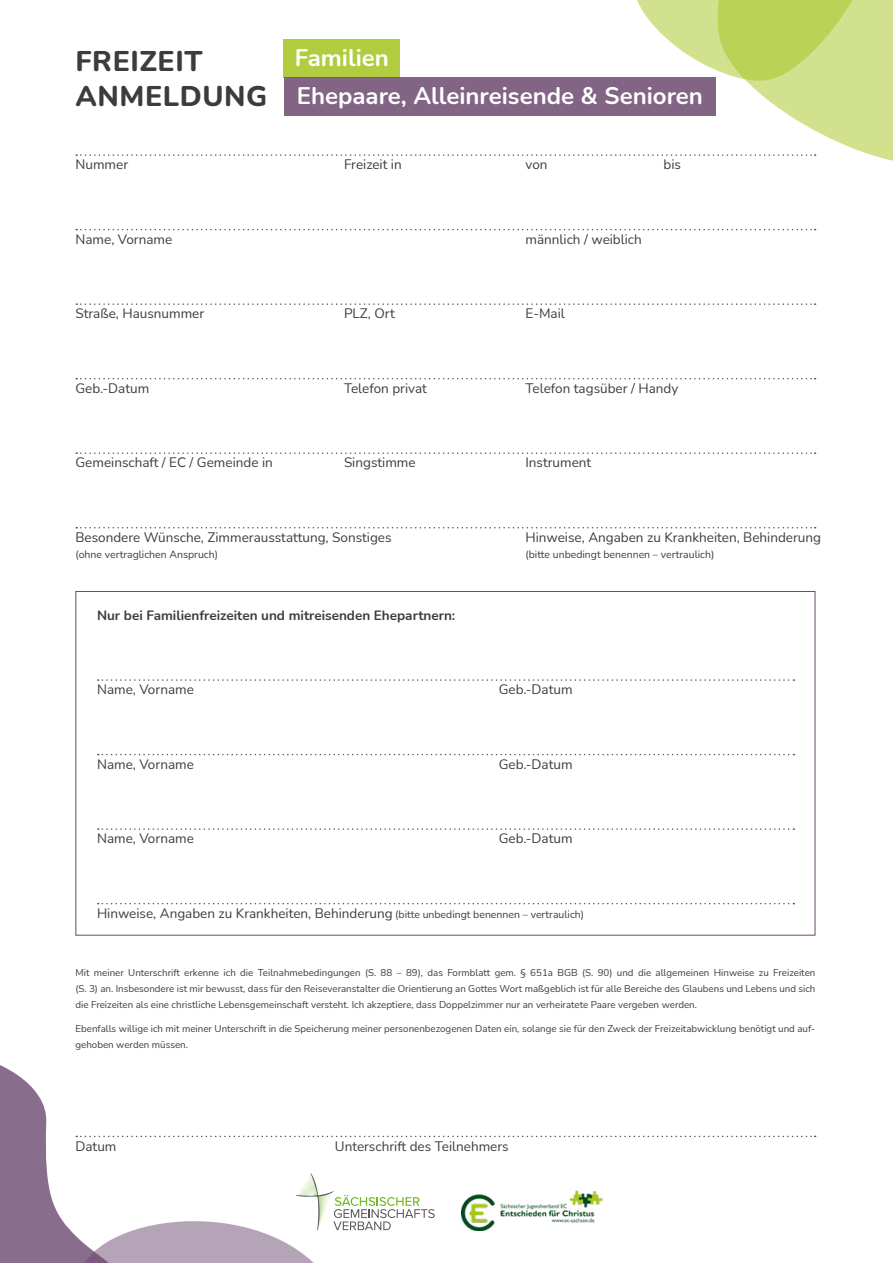
<style>
.page{position:relative;width:893px;height:1263px;background:#fff}
.page>*{position:absolute;margin:0;border:0;box-sizing:border-box;transform-origin:0 0}
.t1{font:800 28.5px/34.2px "Nunito";letter-spacing:.02em;color:#3c3c3b}
.t2{font:700 24px/38.2px "Nunito";color:#fff}
.t3{font:13.5px "Nunito";color:#3c3c3b}
.t4{font:700 13.5px "Nunito";color:#3c3c3b}
.t5{font:10.5px "Nunito";color:#3c3c3b}
.t6{font:9.75px/15.8px "Nunito";color:#3c3c3b;text-align:justify}
.s1{font-size:10.5px}
</style>
<div class="page">
<svg style="left:76px;top:0;width:817px;height:161px"></svg>
<svg style="left:76px;top:229px;width:740px;height:1px"></svg>
<svg style="left:76px;top:303px;width:740px;height:2px"></svg>
<svg style="left:76px;top:378px;width:740px;height:1px"></svg>
<svg style="left:76px;top:452px;width:740px;height:2px"></svg>
<svg style="left:76px;top:527px;width:740px;height:1px"></svg>
<svg style="left:98px;top:679px;width:696px;height:2px"></svg>
<svg style="left:98px;top:754px;width:696px;height:1px"></svg>
<svg style="left:98px;top:828px;width:696px;height:2px"></svg>
<svg style="left:98px;top:903px;width:696px;height:1px"></svg>
<div style="left:284px;top:39px;width:116px;height:38px;background:#b2cc40"></div>
<div style="left:284px;top:77px;width:432px;height:39px;background:#826485"></div>
<svg style="left:0;top:1065px;width:816px;height:198px"></svg>
<h1 class="t1" style="left:75px;top:43px;width:193px">FREIZEIT<br>ANMELDUNG</h1>
<h2 class="t2" style="left:295px;top:38px;width:410px">Familien<br>Ehepaare, Alleinreisende &amp; Senioren</h2>
<h3 class="t3" style="left:75px;top:155px;width:54px">Nummer</h3>
<h3 class="t3" style="left:344px;top:155px;width:59px">Freizeit in</h3>
<h3 class="t3" style="left:525px;top:155px;width:24px">von</h3>
<h3 class="t3" style="left:663px;top:155px;width:19px">bis</h3>
<h3 class="t3" style="left:75px;top:230px;width:98px">Name, Vorname</h3>
<h3 class="t3" style="left:525px;top:230px;width:118px">männlich / weiblich</h3>
<h3 class="t3" style="left:75px;top:304px;width:130px">Straße, Hausnummer</h3>
<h3 class="t3" style="left:344px;top:304px;width:52px">PLZ, Ort</h3>
<h3 class="t3" style="left:525px;top:304px;width:41px">E-Mail</h3>
<h3 class="t3" style="left:75px;top:379px;width:75px">Geb.-Datum</h3>
<h3 class="t3" style="left:344px;top:379px;width:84px">Telefon privat</h3>
<h3 class="t3" style="left:525px;top:379px;width:154px">Telefon tagsüber / Handy</h3>
<h3 class="t3" style="left:75px;top:453px;width:199px">Gemeinschaft / EC / Gemeinde in</h3>
<h3 class="t3" style="left:344px;top:453px;width:73px">Singstimme</h3>
<h3 class="t3" style="left:525px;top:453px;width:67px">Instrument</h3>
<h3 class="t3" style="left:75px;top:528px;width:318px">Besondere Wünsche, Zimmerausstattung, Sonstiges</h3>
<h3 class="t3" style="left:525px;top:528px;width:297px">Hinweise, Angaben zu Krankheiten, Behinderung</h3>
<p class="t5" style="left:75px;top:547px;width:144px">(ohne vertraglichen Anspruch)</p>
<p class="t5" style="left:525px;top:547px;width:190px">(bitte unbedingt benennen – vertraulich)</p>
<h3 class="t4" style="left:97px;top:605px;width:360px">Nur bei Familienfreizeiten und mitreisenden Ehepartnern:</h3>
<h3 class="t3" style="left:97px;top:680px;width:98px">Name, Vorname</h3>
<h3 class="t3" style="left:499px;top:680px;width:75px">Geb.-Datum</h3>
<h3 class="t3" style="left:97px;top:755px;width:98px">Name, Vorname</h3>
<h3 class="t3" style="left:499px;top:755px;width:75px">Geb.-Datum</h3>
<h3 class="t3" style="left:97px;top:829px;width:98px">Name, Vorname</h3>
<h3 class="t3" style="left:499px;top:829px;width:75px">Geb.-Datum</h3>
<h3 class="t3" style="left:97px;top:904px;width:489px">Hinweise, Angaben zu Krankheiten, Behinderung <span class="s1">(bitte unbedingt benennen – vertraulich)</span></h3>
<p class="t6" style="left:75px;top:964px;width:741px">Mit meiner Unterschrift erkenne ich die Teilnahmebedingungen (S. 88 – 89), das Formblatt gem. § 651a BGB (S. 90) und die allgemeinen Hinweise zu Freizeiten (S. 3) an. Insbesondere ist mir bewusst, dass für den Reiseveranstalter die Orientierung an Gottes Wort maßgeblich ist für alle Bereiche des Glaubens und Lebens und sich die Freizeiten als eine christliche Lebensgemeinschaft versteht. Ich akzeptiere, dass Doppelzimmer nur an verheiratete Paare vergeben werden.</p>
<p class="t6" style="left:75px;top:1020px;width:741px">Ebenfalls willige ich mit meiner Unterschrift in die Speicherung meiner personenbezogenen Daten ein, solange sie für den Zweck der Freizeitabwicklung benötigt und auf&shy;gehoben werden müssen.</p>
<h3 class="t3" style="left:75px;top:1136px;width:43px">Datum</h3>
<h3 class="t3" style="left:335px;top:1136px;width:175px">Unterschrift des Teilnehmers</h3>
</div>
